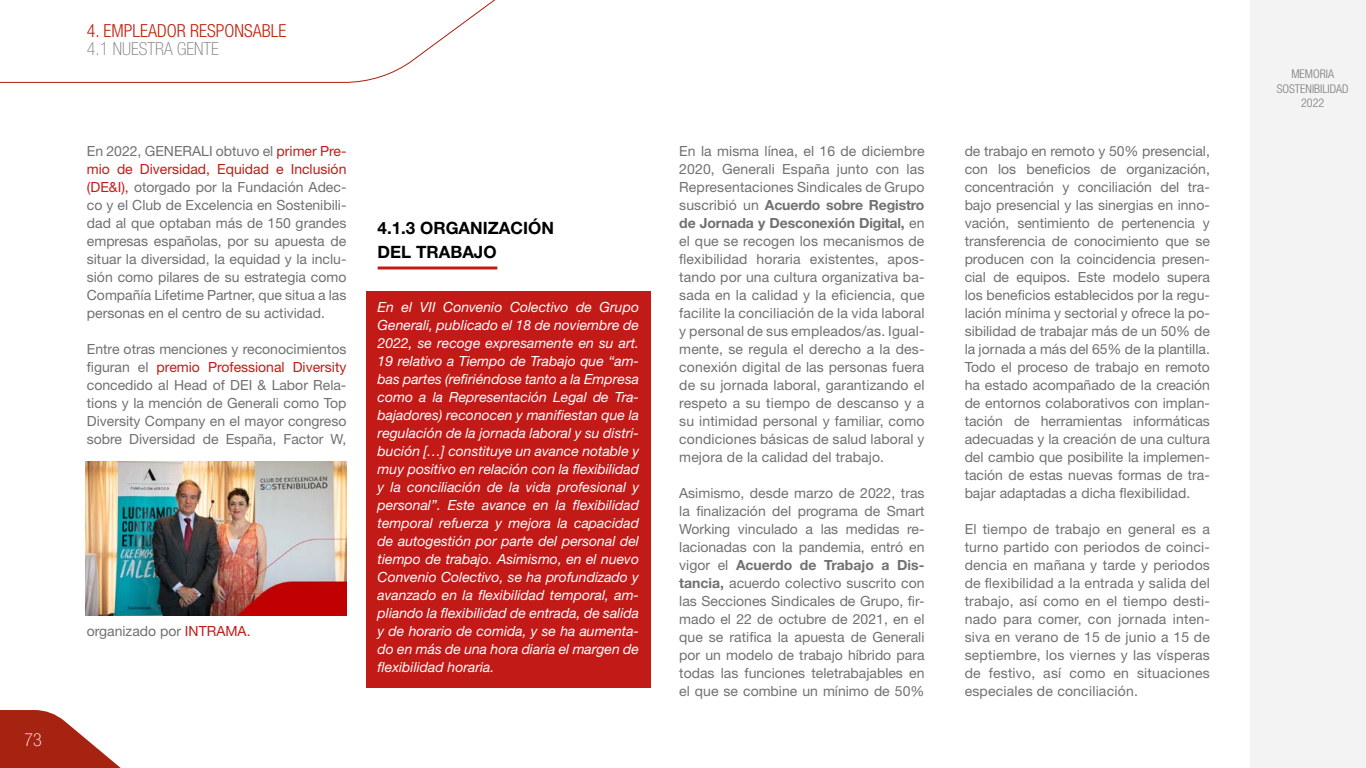
<style>
.page{position:relative;width:1366px;height:768px;background:#fff}
.page>*{position:absolute;margin:0;border:0;box-sizing:border-box;transform-origin:0 0}
.t1{font:300 condensed 18px "Helvetica Neue LT Std";color:#c1210c}
.t2{font:100 condensed 18px "Helvetica Neue LT Std";color:#7c7b7b}
.t3{font:100 condensed 18px "Helvetica Neue LT Std";color:#fff}
.t4{font:700 17px/24px "Helvetica Neue LT Std";color:#000}
.t5{font:14px/18px "Helvetica Neue LT Std";color:#707070;text-align:justify}
.t6{font:italic 14px/18px "Helvetica Neue LT Std";color:#fff;text-align:justify}
.t7{font:300 condensed 12px/14.4px "Helvetica Neue LT Std";color:#7c7b7b;text-align:center}
.s1{color:#c21b17}
.s2{font-weight:700}
</style>
<div class="page">
<svg style="left:0;top:710px;width:121px;height:58px"></svg>
<div style="left:1251px;top:0;width:115px;height:768px;background:#f3f3f3"></div>
<svg style="left:0;top:0;width:496px;height:83px"></svg>
<hr style="left:378px;top:267px;width:119px;height:3px;background:#c21b17">
<div style="left:366px;top:291px;width:284px;height:396px;background:#c21b17"></div>
<img style="left:85px;top:461px;width:261px;height:155px">
<p class="t3" style="left:24px;top:729px;width:19px">73</p>
<p class="t1" style="left:87px;top:20px;width:201px">4. EMPLEADOR RESPONSABLE</p>
<p class="t2" style="left:87px;top:39px;width:133px">4.1 NUESTRA GENTE</p>
<p class="t5" style="left:87px;top:142px;width:261px">En 2022, GENERALI obtuvo el <span class="s1">primer Pre&shy;mio de Diversidad, Equidad e Inclusión (DE&amp;I),</span> otorgado por la Fundación Adec&shy;co y el Club de Excelencia en Sostenibili&shy;dad al que optaban más de 150 grandes empresas españolas, por su apuesta de situar la diversidad, la equidad y la inclu&shy;sión como pilares de su estrategia como Compañía Lifetime Partner, que situa a las personas en el centro de su actividad.</p>
<p class="t5" style="left:87px;top:340px;width:261px">Entre otras menciones y reconocimientos figuran el <span class="s1">premio Professional Diversity </span>concedido al Head of DEI &amp; Labor Rela&shy;tions y la mención de Generali como Top Diversity Company en el mayor congreso sobre Diversidad de España, Factor W,</p>
<p class="t5" style="left:87px;top:622px;width:165px">organizado por <span class="s1">INTRAMA.</span></p>
<p class="t4" style="left:378px;top:216px;width:178px">4.1.3 ORGANIZACIÓN<br>DEL TRABAJO</p>
<p class="t6" style="left:378px;top:298px;width:263px">En el VII Convenio Colectivo de Grupo Generali, publicado el 18 de noviembre de 2022, se recoge expresamente en su art.<br>19 relativo a Tiempo de Trabajo que “am&shy;bas partes (refiriéndose tanto a la Empresa como a la Representación Legal de Tra&shy;bajadores) reconocen y manifiestan que la regulación de la jornada laboral y su distri&shy;bución […] constituye un avance notable y muy positivo en relación con la flexibilidad y la conciliación de la vida profesional y personal”. Este avance en la flexibilidad temporal refuerza y mejora la capacidad de autogestión por parte del personal del tiempo de trabajo. Asimismo, en el nuevo Convenio Colectivo, se ha profundizado y avanzado en la flexibilidad temporal, am&shy;pliando la flexibilidad de entrada, de salida y de horario de comida, y se ha aumenta&shy;do en más de una hora diaria el margen de flexibilidad horaria.</p>
<p class="t5" style="left:679px;top:142px;width:247px">En la misma línea, el 16 de diciembre 2020, Generali España junto con las Representaciones Sindicales de Grupo suscribió un <span class="s2">Acuerdo sobre Registro de Jornada y Desconexión Digital,</span> en el que se recogen los mecanismos de flexibilidad horaria existentes, apos&shy;tando por una cultura organizativa ba&shy;sada en la calidad y la eficiencia, que facilite la conciliación de la vida laboral y personal de sus empleados/as. Igual&shy;mente, se regula el derecho a la des&shy;conexión digital de las personas fuera de su jornada laboral, garantizando el respeto a su tiempo de descanso y a su intimidad personal y familiar, como condiciones básicas de salud laboral y mejora de la calidad del trabajo.</p>
<p class="t5" style="left:679px;top:484px;width:247px">Asimismo, desde marzo de 2022, tras la finalización del programa de Smart Working vinculado a las medidas re&shy;lacionadas con la pandemia, entró en vigor el <span class="s2">Acuerdo de Trabajo a Dis&shy;tancia,</span> acuerdo colectivo suscrito con las Secciones Sindicales de Grupo, fir&shy;mado el 22 de octubre de 2021, en el que se ratifica la apuesta de Generali por un modelo de trabajo híbrido para todas las funciones teletrabajables en el que se combine un mínimo de 50%</p>
<p class="t5" style="left:965px;top:142px;width:247px">de trabajo en remoto y 50% presencial, con los beneficios de organización, concentración y conciliación del tra&shy;bajo presencial y las sinergias en inno&shy;vación, sentimiento de pertenencia y transferencia de conocimiento que se producen con la coincidencia presen&shy;cial de equipos. Este modelo supera los beneficios establecidos por la regu&shy;lación mínima y sectorial y ofrece la po&shy;sibilidad de trabajar más de un 50% de la jornada a más del 65% de la plantilla.<br>Todo el proceso de trabajo en remoto ha estado acompañado de la creación de entornos colaborativos con implan&shy;tación de herramientas informáticas adecuadas y la creación de una cultura del cambio que posibilite la implemen&shy;tación de estas nuevas formas de tra&shy;bajar adaptadas a dicha flexibilidad.</p>
<p class="t5" style="left:965px;top:520px;width:247px">El tiempo de trabajo en general es a turno partido con periodos de coinci&shy;dencia en mañana y tarde y periodos de flexibilidad a la entrada y salida del trabajo, así como en el tiempo desti&shy;nado para comer, con jornada inten&shy;siva en verano de 15 de junio a 15 de septiembre, los viernes y las vísperas de festivo, así como en situaciones especiales de conciliación.</p>
<p class="t7" style="left:1277px;top:67px;width:73px">MEMORIA<br>SOSTENIBILIDAD<br>2022</p>
</div>
